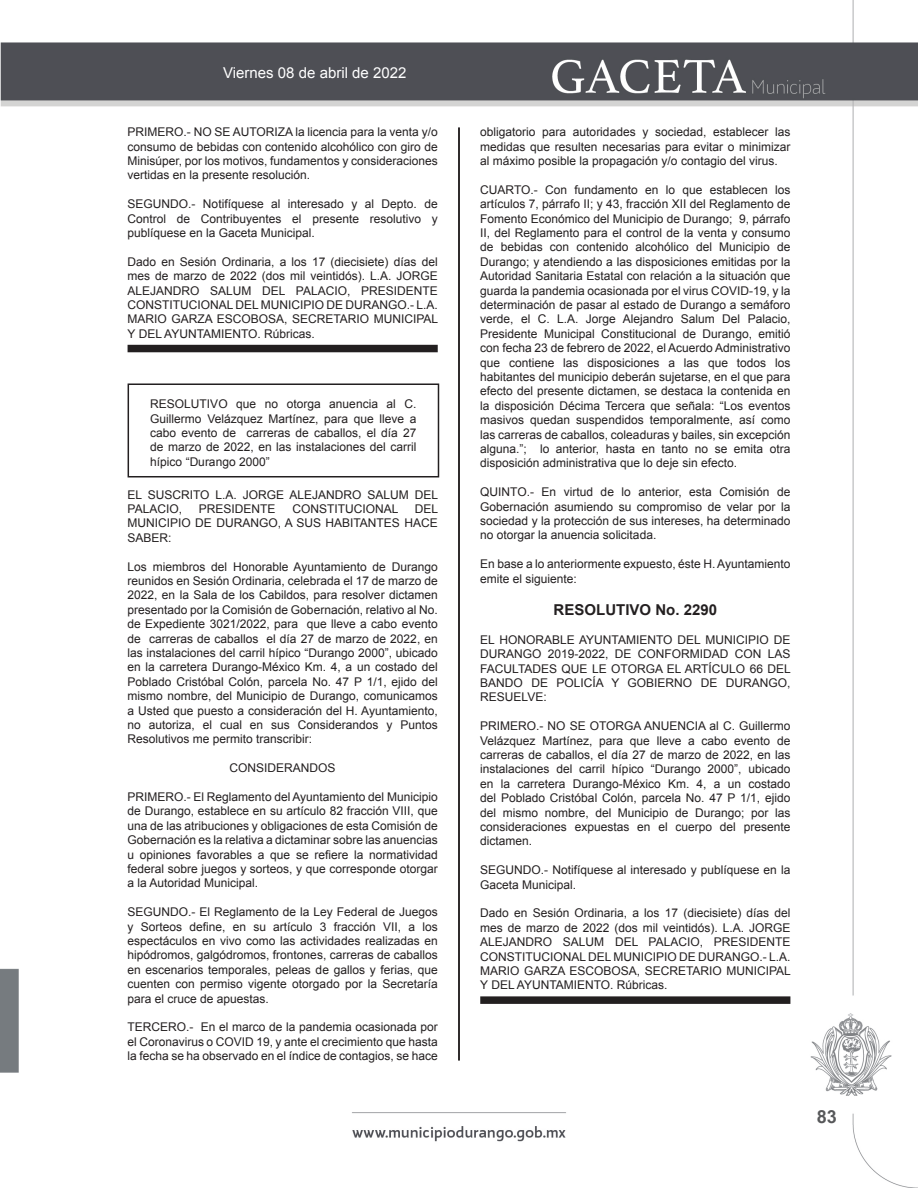
<style>
.page{position:relative;width:918px;height:1188px;background:#fff}
.page>*{position:absolute;margin:0;border:0;box-sizing:border-box;transform-origin:0 0}
.t1{font:700 18px "Arial";color:#57585a}
.t2{font:15px "Arial";color:#fff}
.t3{font:700 15px "Arial";color:#231f20}
.t4{font:12px/14.4px "Arial";color:#231f20;text-align:justify}
</style>
<div class="page">
<img style="left:0;top:0;width:918px;height:1188px">
<div style="left:128px;top:345px;width:310px;height:7px;background:#231f20"></div>
<div style="left:128px;top:383px;width:311px;height:94px;border:2px solid #231f20"></div>
<hr style="left:458px;top:128px;width:2px;height:932px;background:#231f20">
<div style="left:480px;top:996px;width:310px;height:8px;background:#231f20"></div>
<p class="t2" style="left:223px;top:63px;width:185px">Viernes 08 de abril de 2022</p>
<p class="t4" style="left:128px;top:125px;width:312px">PRIMERO.- NO SE AUTORIZA la licencia para la venta y/o consumo de bebidas con contenido alcohólico con giro de Minisúper, por los motivos, fundamentos y consideraciones vertidas en la presente resolución.</p>
<p class="t4" style="left:128px;top:197px;width:312px">SEGUNDO.- Notifíquese al interesado y al Depto. de Control de Contribuyentes el presente resolutivo y publíquese en la Gaceta Municipal.</p>
<p class="t4" style="left:128px;top:255px;width:312px">Dado en Sesión Ordinaria, a los 17 (diecisiete) días del mes de marzo de 2022 (dos mil veintidós). L.A. JORGE ALEJANDRO SALUM DEL PALACIO, PRESIDENTE CONSTITUCIONAL DEL MUNICIPIO DE DURANGO.- L.A.<br>MARIO GARZA ESCOBOSA, SECRETARIO MUNICIPAL Y DEL AYUNTAMIENTO. Rúbricas.</p>
<p class="t4" style="left:150px;top:397px;width:268px">RESOLUTIVO que no otorga anuencia al C.<br>Guillermo Velázquez Martínez, para que lleve a cabo evento de carreras de caballos, el día 27 de marzo de 2022, en las instalaciones del carril hípico “Durango 2000”</p>
<p class="t4" style="left:128px;top:487px;width:312px">EL SUSCRITO L.A. JORGE ALEJANDRO SALUM DEL<br>PALACIO,</p>
<p class="t4" style="left:199px;top:502px;width:78px">PRESIDENTE</p>
<p class="t4" style="left:292px;top:502px;width:108px">CONSTITUCIONAL</p>
<p class="t4" style="left:128px;top:502px;width:312px;text-indent:287px">DEL MUNICIPIO DE DURANGO, A SUS HABITANTES HACE SABER:</p>
<p class="t4" style="left:128px;top:559px;width:312px">Los miembros del Honorable Ayuntamiento de Durango reunidos en Sesión Ordinaria, celebrada el 17 de marzo de 2022, en la Sala de los Cabildos, para resolver dictamen presentado por la Comisión de Gobernación, relativo al No. de Expediente 3021/2022, para que lleve a cabo evento de carreras de caballos el día 27 de marzo de 2022, en las instalaciones del carril hípico “Durango 2000”, ubicado en la carretera Durango-México Km. 4, a un costado del Poblado Cristóbal Colón, parcela No. 47 P 1/1, ejido del mismo nombre, del Municipio de Durango, comunicamos a Usted que puesto a consideración del H. Ayuntamiento, no autoriza, el cual en sus Considerandos y Puntos Resolutivos me permito transcribir:</p>
<p class="t4" style="left:230px;top:761px;width:108px">CONSIDERANDOS</p>
<p class="t4" style="left:128px;top:790px;width:312px">PRIMERO.- El Reglamento del Ayuntamiento del Municipio de Durango, establece en su artículo 82 fracción VIII, que una de las atribuciones y obligaciones de esta Comisión de Gobernación es la relativa a dictaminar sobre las anuencias u opiniones favorables a que se refiere la normatividad federal sobre juegos y sorteos, y que corresponde otorgar a la Autoridad Municipal.</p>
<p class="t4" style="left:128px;top:905px;width:312px">SEGUNDO.- El Reglamento de la Ley Federal de Juegos y Sorteos define, en su artículo 3 fracción VII, a los espectáculos en vivo como las actividades realizadas en hipódromos, galgódromos, frontones, carreras de caballos en escenarios temporales, peleas de gallos y ferias, que cuenten con permiso vigente otorgado por la Secretaría para el cruce de apuestas.</p>
<p class="t4" style="left:128px;top:1020px;width:312px">TERCERO.- En el marco de la pandemia ocasionada por el Coronavirus o COVID 19, y ante el crecimiento que hasta la fecha se ha observado en el índice de contagios, se hace</p>
<p class="t4" style="left:480px;top:125px;width:312px">obligatorio para autoridades y sociedad, establecer las medidas que resulten necesarias para evitar o minimizar al máximo posible la propagación y/o contagio del virus.</p>
<p class="t4" style="left:480px;top:183px;width:312px">CUARTO.- Con fundamento en lo que establecen los artículos 7, párrafo II; y 43, fracción XII del Reglamento de Fomento Económico del Municipio de Durango; 9, párrafo II, del Reglamento para el control de la venta y consumo de bebidas con contenido alcohólico del Municipio de Durango; y atendiendo a las disposiciones emitidas por la Autoridad Sanitaria Estatal con relación a la situación que guarda la pandemia ocasionada por el virus COVID-19, y la determinación de pasar al estado de Durango a semáforo verde, el C. L.A. Jorge Alejandro Salum Del Palacio, Presidente Municipal Constitucional de Durango, emitió con fecha 23 de febrero de 2022, el Acuerdo Administrativo que contiene las disposiciones a las que todos los habitantes del municipio deberán sujetarse, en el que para efecto del presente dictamen, se destaca la contenida en la disposición Décima Tercera que señala: “Los eventos masivos quedan suspendidos temporalmente, así como las carreras de caballos, coleaduras y bailes, sin excepción alguna.”; lo anterior, hasta en tanto no se emita otra disposición administrativa que lo deje sin efecto.</p>
<p class="t4" style="left:480px;top:485px;width:312px">QUINTO.- En virtud de lo anterior, esta Comisión de Gobernación asumiendo su compromiso de velar por la sociedad y la protección de sus intereses, ha determinado no otorgar la anuencia solicitada.</p>
<p class="t4" style="left:480px;top:557px;width:312px">En base a lo anteriormente expuesto, éste H. Ayuntamiento emite el siguiente:</p>
<p class="t3" style="left:554px;top:600px;width:165px">RESOLUTIVO No. 2290</p>
<p class="t4" style="left:480px;top:633px;width:312px">EL HONORABLE AYUNTAMIENTO DEL MUNICIPIO DE DURANGO 2019-2022, DE CONFORMIDAD CON LAS FACULTADES QUE LE OTORGA EL ARTÍCULO 66 DEL BANDO DE POLICÍA Y GOBIERNO DE DURANGO, RESUELVE:</p>
<p class="t4" style="left:480px;top:719px;width:312px">PRIMERO.- NO SE OTORGA ANUENCIA al C. Guillermo Velázquez Martínez, para que lleve a cabo evento de carreras de caballos, el día 27 de marzo de 2022, en las instalaciones del carril hípico “Durango 2000”, ubicado en la carretera Durango-México Km. 4, a un costado del Poblado Cristóbal Colón, parcela No. 47 P 1/1, ejido del mismo nombre, del Municipio de Durango; por las consideraciones expuestas en el cuerpo del presente dictamen.</p>
<p class="t4" style="left:480px;top:863px;width:312px">SEGUNDO.- Notifíquese al interesado y publíquese en la<br>Gaceta Municipal.</p>
<p class="t4" style="left:480px;top:906px;width:312px">Dado en Sesión Ordinaria, a los 17 (diecisiete) días del mes de marzo de 2022 (dos mil veintidós). L.A. JORGE ALEJANDRO SALUM DEL PALACIO, PRESIDENTE CONSTITUCIONAL DEL MUNICIPIO DE DURANGO.- L.A.<br>MARIO GARZA ESCOBOSA, SECRETARIO MUNICIPAL Y DEL AYUNTAMIENTO. Rúbricas.</p>
<h1 class="t1" style="left:817px;top:1106px;width:22px">83</h1>
</div>
